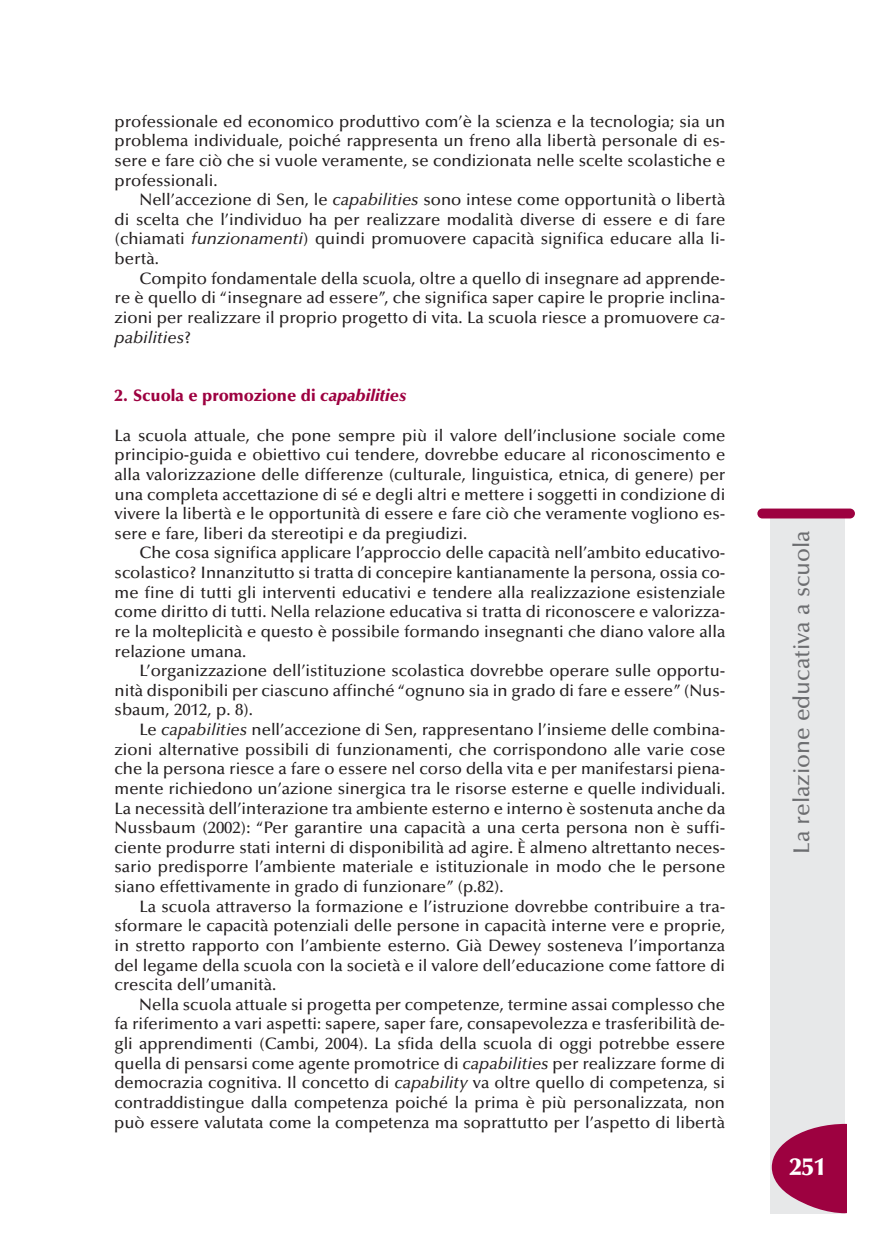
<style>
.page{position:relative;width:869px;height:1241px;background:#fff}
.page>*{position:absolute;margin:0;border:0;box-sizing:border-box;transform-origin:0 0}
.t1{font:900 24.5px "Optima";color:#fff}
.t2{font:500 22.75px "Optima";color:#6c6d70}
.t3{font:500 16.62px/19.6px "Optima";color:#231f20;text-align:justify}
.t4{font:900 16.62px "Optima";color:#9d0140}
.s1{font-style:italic}
</style>
<div class="page">
<div style="left:770px;top:516px;width:74px;height:697px;background:#e7e8e9"></div>
<div style="left:757px;top:508px;width:97px;height:10px;background:#9d0140;border-radius:5px"></div>
<svg style="left:771px;top:1123px;width:76px;height:89px"></svg>
<p class="t3" style="left:115px;top:113px;width:612px">professionale ed economico produttivo com’è la scienza e la tecnologia; sia un problema individuale, poiché rappresenta un freno alla libertà personale di es&shy;sere e fare ciò che si vuole veramente, se condizionata nelle scelte scolastiche e professionali.</p>
<p class="t3" style="left:115px;top:191px;width:612px;text-indent:25px">Nell’accezione di Sen, le <span class="s1">capabilities</span> sono intese come opportunità o libertà di scelta che l’individuo ha per realizzare modalità diverse di essere e di fare (chiamati <span class="s1">funzionamenti</span>) quindi promuovere capacità significa educare alla li&shy;bertà.</p>
<p class="t3" style="left:115px;top:270px;width:612px;text-indent:25px">Compito fondamentale della scuola, oltre a quello di insegnare ad apprende&shy;re è quello di “insegnare ad essere”, che significa saper capire le proprie inclina&shy;zioni per realizzare il proprio progetto di vita. La scuola riesce a promuovere <span class="s1">ca&shy;pabilities</span>?</p>
<p class="t4" style="left:115px;top:389px;width:293px">2. Scuola e promozione di <span class="s1">capabilities</span></p>
<p class="t3" style="left:115px;top:427px;width:612px">La scuola attuale, che pone sempre più il valore dell’inclusione sociale come principio-guida e obiettivo cui tendere, dovrebbe educare al riconoscimento e alla valorizzazione delle differenze (culturale, linguistica, etnica, di genere) per una completa accettazione di sé e degli altri e mettere i soggetti in condizione di vivere la libertà e le opportunità di essere e fare ciò che veramente vogliono es&shy;sere e fare, liberi da stereotipi e da pregiudizi.</p>
<p class="t3" style="left:115px;top:544px;width:612px;text-indent:25px">Che cosa significa applicare l’approccio delle capacità nell’ambito educativo&shy;scolastico? Innanzitutto si tratta di concepire kantianamente la persona, ossia co&shy;me fine di tutti gli interventi educativi e tendere alla realizzazione esistenziale come diritto di tutti. Nella relazione educativa si tratta di riconoscere e valorizza&shy;re la molteplicità e questo è possibile formando insegnanti che diano valore alla relazione umana.</p>
<p class="t3" style="left:114px;top:662px;width:612px;text-indent:25px">L’organizzazione dell’istituzione scolastica dovrebbe operare sulle opportu&shy;nità disponibili per ciascuno affinché “ognuno sia in grado di fare e essere” (Nus&shy;sbaum, 2012, p. 8).</p>
<p class="t3" style="left:114px;top:721px;width:612px;text-indent:25px">Le <span class="s1">capabilities</span> nell’accezione di Sen, rappresentano l’insieme delle combina&shy;zioni alternative possibili di funzionamenti, che corrispondono alle varie cose che la persona riesce a fare o essere nel corso della vita e per manifestarsi piena&shy;mente richiedono un’azione sinergica tra le risorse esterne e quelle individuali.<br>La necessità dell’interazione tra ambiente esterno e interno è sostenuta anche da Nussbaum (2002): “Per garantire una capacità a una certa persona non è suffi&shy;ciente produrre stati interni di disponibilità ad agire. È almeno altrettanto neces&shy;sario predisporre l’ambiente materiale e istituzionale in modo che le persone siano effettivamente in grado di funzionare” (p.82).</p>
<p class="t3" style="left:114px;top:897px;width:612px;text-indent:25px">La scuola attraverso la formazione e l’istruzione dovrebbe contribuire a tra&shy;sformare le capacità potenziali delle persone in capacità interne vere e proprie, in stretto rapporto con l’ambiente esterno. Già Dewey sosteneva l’importanza del legame della scuola con la società e il valore dell’educazione come fattore di crescita dell’umanità.</p>
<p class="t3" style="left:114px;top:995px;width:612px;text-indent:25px">Nella scuola attuale si progetta per competenze, termine assai complesso che fa riferimento a vari aspetti: sapere, saper fare, consapevolezza e trasferibilità de&shy;gli apprendimenti (Cambi, 2004). La sfida della scuola di oggi potrebbe essere quella di pensarsi come agente promotrice di <span class="s1">capabilities</span> per realizzare forme di democrazia cognitiva. Il concetto di <span class="s1">capability</span> va oltre quello di competenza, si contraddistingue dalla competenza poiché la prima è più personalizzata, non può essere valutata come la competenza ma soprattutto per l’aspetto di libertà</p>
<h2 class="t2" style="left:792px;top:853px;width:325px;rotate:-90deg">La relazione educativa a scuola</h2>
<h1 class="t1" style="left:789px;top:1156px;width:38px">251</h1>
</div>
